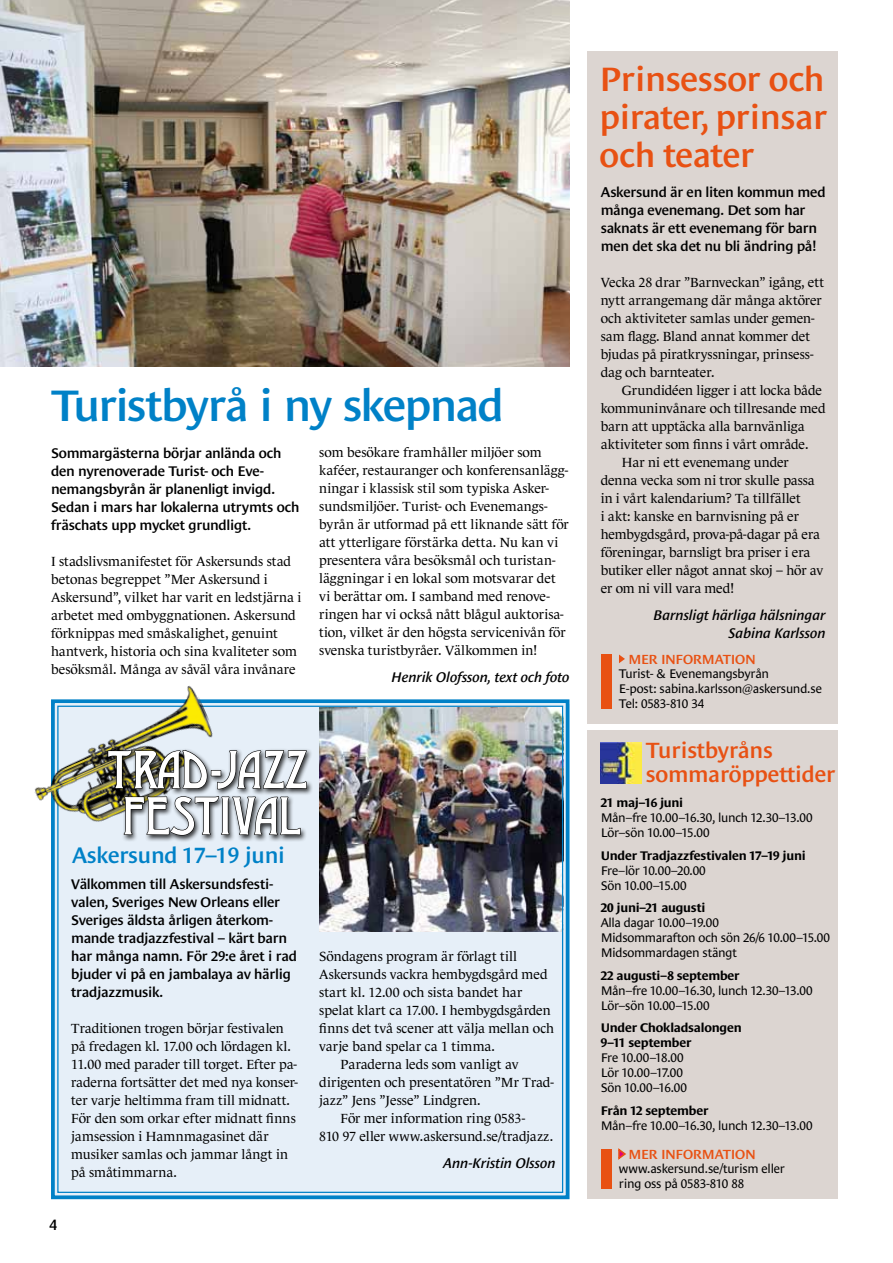
<style>
.page{position:relative;width:893px;height:1263px;background:#fff}
.page>*{position:absolute;margin:0;border:0;box-sizing:border-box;transform-origin:0 0}
.t1{font:54.15px "Quaint Gothic SGOT";letter-spacing:-.005em;color:#fff}
.t2{font:600 45px "Le Monde Sans";letter-spacing:-.035em;color:#0081c7}
.t3{font:600 34.5px/38px "Le Monde Sans";letter-spacing:-.01em;color:#e85113;text-align:justify}
.t4{font:600 22.5px "Le Monde Sans";letter-spacing:-.01em;color:#e85113}
.t5{font:600 22.5px "Le Monde Sans";letter-spacing:-.01em;color:#0081c7}
.t6{font:600 15px "Le Monde Sans";color:#000}
.t7{font:600 14.25px/18px "Le Monde Sans";letter-spacing:-.02em;color:#000}
.t8{font:italic 600 14.25px/18px "Le Monde Sans";letter-spacing:-.02em;color:#000;text-align:right}
.t9{font:13.5px/18px "Le Monde Journal";color:#000}
.t10{font:600 13.5px "Le Monde Sans";letter-spacing:-.025em;color:#e85113}
.t11{font:12.75px/15px "Le Monde Sans";letter-spacing:-.02em;color:#000}
.t12{font:700 12.75px/15px "Le Monde Sans";letter-spacing:-.015em;color:#000}
.s1{font-family:"Times New Roman";font-weight:400;font-size:18px}
</style>
<div class="page">
<div style="left:587px;top:51px;width:251px;height:672px;background:#dcd5d1"></div>
<div style="left:587px;top:730px;width:251px;height:469px;background:#dcd5d1"></div>
<img style="left:0;top:0;width:569px;height:367px">
<svg style="left:618px;top:1148px;width:8px;height:12px"></svg>
<div style="left:601px;top:1149px;width:10px;height:40px;background:#e85113"></div>
<svg style="left:619px;top:654px;width:6px;height:9px"></svg>
<div style="left:601px;top:654px;width:10px;height:54px;background:#e85113"></div>
<img style="left:51px;top:699px;width:519px;height:501px">
<img style="left:34px;top:685px;width:196px;height:159px">
<div style="left:105px;top:748px;width:209px;height:94px;background:#000;opacity:.8"></div>
<svg style="left:107px;top:749px;width:201px;height:89px;background:#7f8384"></svg>
<img style="left:600px;top:742px;width:42px;height:42px">
<h2 class="t2" style="left:51px;top:380px;width:455px">Turistbyrå i ny skepnad</h2>
<p class="t7" style="left:51px;top:444px;width:250px">Sommargästerna börjar anlända och den nyrenoverade Turist- och Eve&shy;nemangsbyrån är planenligt invigd.<br>Sedan i mars har lokalerna utrymts och fräschats upp mycket grundligt.</p>
<p class="t9" style="left:51px;top:552px;width:252px">I stadslivsmanifestet för Askersunds stad betonas begreppet ”Mer Askersund i Askersund”, vilket har varit en ledstjärna i arbetet med ombyggnationen. Askersund förknippas med småskalighet, genuint hantverk, historia och sina kvaliteter som besöksmål. Många av såväl våra invånare</p>
<p class="t9" style="left:319px;top:443px;width:251px">som besökare framhåller miljöer som kaféer, restauranger och konferensanlägg&shy;ningar i klassisk stil som typiska Asker&shy;sundsmiljöer. Turist- och Evenemangs&shy;byrån är utformad på ett liknande sätt för att ytterligare förstärka detta. Nu kan vi presentera våra besöksmål och turistan&shy;läggningar i en lokal som motsvarar det vi berättar om. I samband med renove&shy;ringen har vi också nått blågul auktorisa&shy;tion, vilket är den högsta servicenivån för svenska turistbyråer. Välkommen in!</p>
<p class="t8" style="left:392px;top:668px;width:179px">Henrik Olofsson, text och foto</p>
<h1 class="t1" style="left:107px;top:734px;width:202px">TRAD-JAZZ</h1>
<h3 class="t3" style="left:600px;top:60px;width:229px">Prinsessor och pirater, prinsar och teater</h3>
<p class="t7" style="left:601px;top:183px;width:227px">Askersund är en liten kommun med många evenemang. Det som har saknats är ett evenemang för barn men det ska det nu bli ändring på!</p>
<p class="t9" style="left:601px;top:273px;width:225px">Vecka 28 drar ”Barnveckan” igång, ett nytt arrangemang där många aktörer och aktiviteter samlas under gemen&shy;sam flagg. Bland annat kommer det bjudas på piratkryssningar, prinsess&shy;dag och barnteater.</p>
<p class="t9" style="left:622px;top:381px;width:202px">Grundidéen ligger i att locka både</p>
<p class="t9" style="left:601px;top:399px;width:226px">kommuninvånare och tillresande med</p>
<p class="t9" style="left:601px;top:417px;width:205px">barn att upptäcka alla barnvänliga</p>
<p class="t9" style="left:601px;top:435px;width:209px">aktiviteter som finns i vårt område.</p>
<p class="t9" style="left:622px;top:453px;width:168px">Har ni ett evenemang under</p>
<p class="t9" style="left:601px;top:471px;width:216px">denna vecka som ni tror skulle passa</p>
<p class="t9" style="left:601px;top:489px;width:202px">in i vårt kalendarium? Ta tillfället</p>
<p class="t9" style="left:601px;top:507px;width:200px">i akt: kanske en barnvisning på er</p>
<p class="t9" style="left:601px;top:525px;width:221px">hembygdsgård, prova-på-dagar på era</p>
<p class="t9" style="left:601px;top:543px;width:211px">föreningar, barnsligt bra priser i era</p>
<p class="t9" style="left:601px;top:561px;width:224px">butiker eller något annat skoj – hör av</p>
<p class="t9" style="left:601px;top:579px;width:135px">er om ni vill vara med!</p>
<p class="t8" style="left:654px;top:606px;width:174px">Barnsligt härliga hälsningar<br>Sabina Karlsson</p>
<p class="t10" style="left:628px;top:651px;width:129px">MER INFORMATION</p>
<p class="t11" style="left:619px;top:666px;width:205px">Turist- &amp; Evenemangsbyrån<br>E-post: sabina.karlsson@askersund.se<br>Tel: 0583-810 34</p>
<h3 class="t4" style="left:646px;top:737px;width:128px">Turistbyråns</h3>
<h3 class="t4" style="left:646px;top:761px;width:191px">sommaröppettider</h3>
<h1 class="t1" style="left:123px;top:781px;width:180px">FESTIVAL</h1>
<p class="t12" style="left:601px;top:795px;width:84px">21 maj–16 juni</p>
<p class="t11" style="left:601px;top:810px;width:213px">Mån–fre 10.00–16.30, lunch 12.30–13.00<br>Lör–sön 10.00–15.00</p>
<p class="t12" style="left:601px;top:848px;width:207px">Under Tradjazzfestivalen 17–19 juni</p>
<p class="t11" style="left:601px;top:863px;width:107px">Fre–lör 10.00–20.00<br>Sön 10.00–15.00</p>
<p class="t12" style="left:601px;top:900px;width:106px">20 juni–21 augusti</p>
<p class="t11" style="left:601px;top:915px;width:231px">Alla dagar 10.00–19.00<br>Midsommarafton och sön 26/6 10.00–15.00<br>Midsommardagen stängt</p>
<p class="t12" style="left:601px;top:968px;width:141px">22 augusti–8 september</p>
<p class="t11" style="left:601px;top:983px;width:213px">Mån–fre 10.00–16.30, lunch 12.30–13.00<br>Lör–sön 10.00–15.00</p>
<p class="t12" style="left:601px;top:1020px;width:143px">Under Chokladsalongen<br>9–11 september</p>
<p class="t11" style="left:601px;top:1050px;width:88px">Fre 10.00–18.00<br>Lör 10.00–17.00<br>Sön 10.00–16.00</p>
<p class="t12" style="left:601px;top:1103px;width:109px">Från 12 september</p>
<p class="t11" style="left:601px;top:1118px;width:213px">Mån–fre 10.00–16.30, lunch 12.30–13.00</p>
<h3 class="t5" style="left:72px;top:842px;width:214px">Askersund 17–19 juni</h3>
<p class="t7" style="left:71px;top:875px;width:227px">Välkommen till Askersundsfesti&shy;valen, Sveriges New Orleans eller<br>Sveriges äldsta årligen återkom&shy;mande tradjazzfestival – kärt barn har många namn. För 29:e året i rad bjuder vi på en jambalaya av härlig tradjazzmusik.</p>
<p class="t9" style="left:71px;top:1019px;width:228px">Traditionen trogen börjar festivalen på fredagen kl. 17.00 och lördagen kl.<br>11.00 med parader till torget. Efter pa&shy;raderna fortsätter det med nya konser&shy;ter varje heltimma fram till midnatt.<br>För den som orkar efter midnatt finns jamsession i Hamnmagasinet där musiker samlas och jammar långt in på småtimmarna.</p>
<p class="t9" style="left:319px;top:947px;width:199px">Söndagens program är förlagt till</p>
<p class="t9" style="left:319px;top:965px;width:230px">Askersunds vackra hembygdsgård med</p>
<p class="t9" style="left:319px;top:983px;width:205px">start kl. 12.00 och sista bandet har</p>
<p class="t9" style="left:319px;top:1001px;width:233px">spelat klart ca 17.00. I hembygdsgården</p>
<p class="t9" style="left:319px;top:1019px;width:236px">finns det två scener att välja mellan och</p>
<p class="t9" style="left:319px;top:1037px;width:177px">varje band spelar ca 1 timma.</p>
<p class="t9" style="left:340px;top:1055px;width:179px">Paraderna leds som vanligt av</p>
<p class="t9" style="left:319px;top:1073px;width:236px">dirigenten och presentatören ”Mr Trad-</p>
<p class="t9" style="left:319px;top:1091px;width:163px">jazz” Jens ”Jesse” Lindgren.</p>
<p class="t9" style="left:340px;top:1109px;width:186px">För mer information ring 0583-</p>
<p class="t9" style="left:319px;top:1127px;width:235px">810 97 eller www.askersund.se/tradjazz.</p>
<p class="t8" style="left:444px;top:1154px;width:114px">Ann-Kristin Olsson</p>
<p class="t10" style="left:628px;top:1146px;width:129px">MER INFORMATION</p>
<p class="t11" style="left:619px;top:1161px;width:167px">www.askersund.se/turism eller ring oss på 0583-810 88</p>
<p class="t6" style="left:50px;top:1217px;width:15px">4<span class="s1">4</span></p>
</div>
